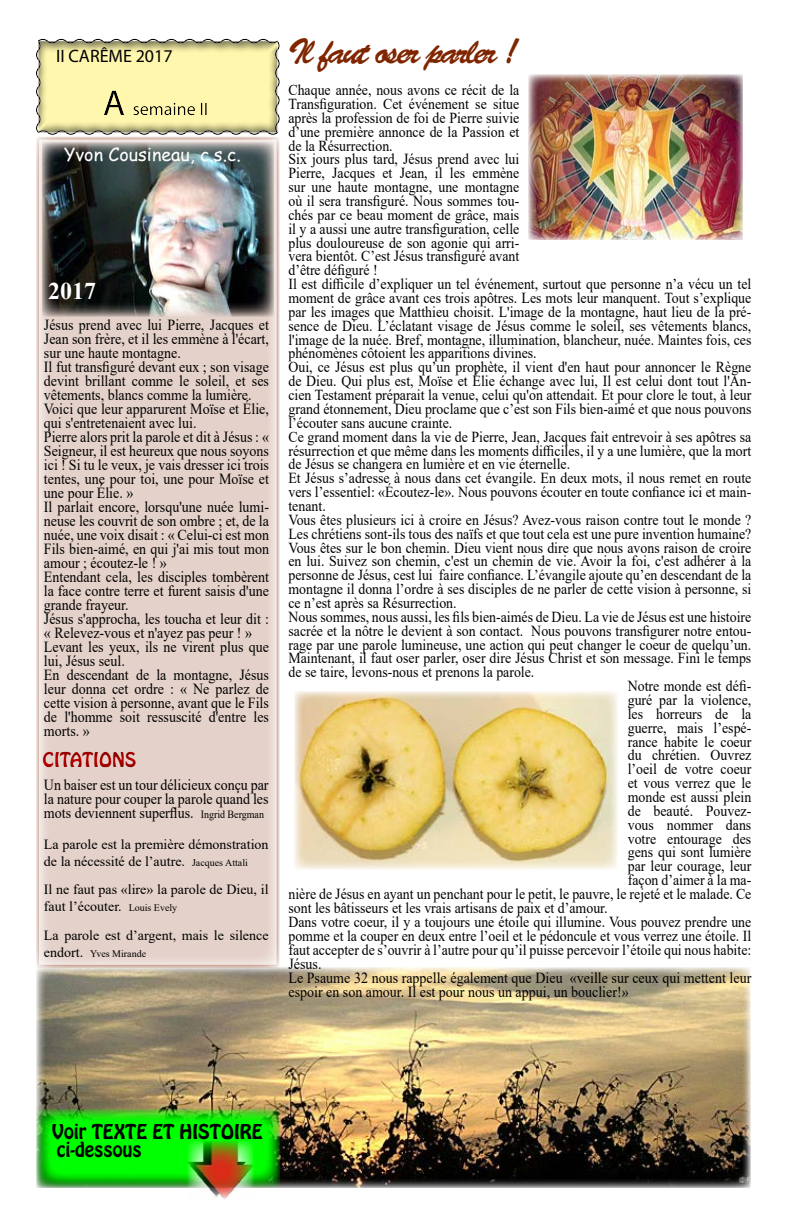
<style>
.page{position:relative;width:792px;height:1224px;background:#fff}
.page>*{position:absolute;margin:0;border:0;box-sizing:border-box;transform-origin:0 0}
.t1{font:36px "Brush Script Std";letter-spacing:-.075em;color:#7f2600}
.t2{font:700 24px "Times New Roman";color:#fff}
.t3{font:18px/18px "Hobo Std";color:#000}
.t4{font:18px "Comic Sans MS";color:#fff}
.t5{font:18px "Myriad Pro";color:#000}
.t6{font:18px "Hobo Std";color:#c00000}
.t7{font:15.4px/14px "Times New Roman";color:#000;scale:.91 1}
.t8{font:15.2px "Times New Roman";color:#000;scale:.91 1}
.t9{font:14px/16.8px "Times New Roman";color:#000}
.t10{font:10px "Times New Roman";color:#000}
.s1{font-size:11px}
.s2{font-size:10px}
.s3{font-size:14px}
</style>
<div class="page">
<img style="left:36px;top:968px;width:714px;height:220px">
<div style="left:36px;top:136px;width:244px;height:832px;background:#e4d1c9"></div>
<svg style="left:36px;top:39px;width:244px;height:96px;background:#e4dda1"></svg>
<div style="left:94px;top:78px;width:123px;height:49px;background:#000;opacity:.5"></div>
<svg style="left:36px;top:1109px;width:244px;height:79px;background:#13e40f"></svg>
<img style="left:188px;top:1142px;width:65px;height:57px">
<img style="left:42px;top:143px;width:232px;height:174px">
<div style="left:33px;top:744px;width:113px;height:35px;background:#000;opacity:.5"></div>
<img style="left:528px;top:75px;width:215px;height:165px">
<img style="left:294px;top:691px;width:324px;height:178px">
<p class="t5" style="left:56px;top:44px;width:118px">II CARÊME 2017</p>
<p class="t4" style="left:64px;top:141px;width:178px">Yvon Cousineau, c.s.c.</p>
<h2 class="t2" style="left:48px;top:273px;width:50px">2017</h2>
<p class="t7" style="left:44px;top:317px;width:249px">Jésus prend avec lui Pierre, Jacques et Jean son frère, et il les emmène à l'écart, sur une haute montagne.<br>Il fut transfiguré devant eux ; son visage devint brillant comme le soleil, et ses vêtements, blancs comme la lumière.<br>Voici que leur apparurent Moïse et Élie, qui s'entretenaient avec lui.<br>Pierre alors prit la parole et dit à Jésus : « Seigneur, il est heureux que nous soyons ici ! Si tu le veux, je vais dresser ici trois tentes, une pour toi, une pour Moïse et une pour Élie. »<br>Il parlait encore, lorsqu'une nuée lumi&shy;neuse les couvrit de son ombre ; et, de la nuée, une voix disait : « Celui-ci est mon Fils bien-aimé, en qui j'ai mis tout mon amour ; écoutez-le ! »<br>Entendant cela, les disciples tombèrent la face contre terre et furent saisis d'une grande frayeur.<br>Jésus s'approcha, les toucha et leur dit : « Relevez-vous et n'ayez pas peur ! » Levant les yeux, ils ne virent plus que lui, Jésus seul.<br>En descendant de la montagne, Jésus leur donna cet ordre : « Ne parlez de cette vision à personne, avant que le Fils de l'homme soit ressuscité d'entre les morts. »</p>
<p class="t6" style="left:42px;top:748px;width:96px">CITATIONS</p>
<p class="t7" style="left:44px;top:777px;width:248px;text-align:justify">Un baiser est un tour délicieux conçu par la nature pour couper la parole quand les mots deviennent superflus. <span class="s1">Ingrid Bergman</span></p>
<p class="t9" style="left:44px;top:835px;width:226px">La parole est la première démonstration de la nécessité de l’autre. <span class="s2">Jacques Attali</span></p>
<p class="t9" style="left:44px;top:881px;width:226px">Il ne faut pas «lire» la parole de Dieu, il faut l’écouter. <span class="s2">Louis Evely</span></p>
<p class="t9" style="left:44px;top:927px;width:226px">La parole est d’argent, mais le silence</p>
<p class="t10" style="left:44px;top:946px;width:104px"><span class="s3">endort.</span> Yves Mirande</p>
<h1 class="t1" style="left:288px;top:32px;width:232px">Il faut oser parler !</h1>
<p class="t8" style="left:288px;top:79px;width:255px">Chaque année, nous avons ce récit de la</p>
<p class="t8" style="left:288px;top:93px;width:255px">Transfiguration. Cet événement se situe</p>
<p class="t8" style="left:288px;top:107px;width:255px">après la profession de foi de Pierre suivie</p>
<p class="t8" style="left:288px;top:121px;width:255px">d’une première annonce de la Passion et</p>
<p class="t8" style="left:288px;top:135px;width:116px">de la Résurrection.</p>
<p class="t8" style="left:288px;top:149px;width:255px">Six jours plus tard, Jésus prend avec lui</p>
<p class="t8" style="left:288px;top:162px;width:255px">Pierre, Jacques et Jean, il les emmène</p>
<p class="t8" style="left:288px;top:176px;width:255px">sur une haute montagne, une montagne</p>
<p class="t8" style="left:288px;top:190px;width:255px">où il sera transfiguré. Nous sommes tou-</p>
<p class="t8" style="left:288px;top:204px;width:255px">chés par ce beau moment de grâce, mais</p>
<p class="t8" style="left:288px;top:218px;width:255px">il y a aussi une autre transfiguration, celle</p>
<p class="t8" style="left:288px;top:232px;width:255px">plus douloureuse de son agonie qui arri-</p>
<p class="t8" style="left:288px;top:246px;width:255px">vera bientôt. C’est Jésus transfiguré avant</p>
<p class="t8" style="left:288px;top:260px;width:100px">d’être défiguré !</p>
<p class="t8" style="left:288px;top:273px;width:510px">Il est difficile d’expliquer un tel événement, surtout que personne n’a vécu un tel</p>
<p class="t8" style="left:288px;top:287px;width:510px">moment de grâce avant ces trois apôtres. Les mots leur manquent. Tout s’explique</p>
<p class="t8" style="left:288px;top:301px;width:510px">par les images que Matthieu choisit. L'image de la montagne, haut lieu de la pré-</p>
<p class="t8" style="left:288px;top:315px;width:510px">sence de Dieu. L’éclatant visage de Jésus comme le soleil, ses vêtements blancs,</p>
<p class="t8" style="left:288px;top:329px;width:510px">l'image de la nuée. Bref, montagne, illumination, blancheur, nuée. Maintes fois, ces</p>
<p class="t8" style="left:288px;top:343px;width:274px">phénomènes côtoient les apparitions divines.</p>
<p class="t8" style="left:288px;top:357px;width:510px">Oui, ce Jésus est plus qu’un prophète, il vient d'en haut pour annoncer le Règne</p>
<p class="t8" style="left:288px;top:370px;width:510px">de Dieu. Qui plus est, Moïse et Élie échange avec lui, Il est celui dont tout l'An-</p>
<p class="t8" style="left:288px;top:384px;width:510px">cien Testament préparait la venue, celui qu'on attendait. Et pour clore le tout, à leur</p>
<p class="t8" style="left:288px;top:398px;width:510px">grand étonnement, Dieu proclame que c’est son Fils bien-aimé et que nous pouvons</p>
<p class="t8" style="left:288px;top:412px;width:182px">l’écouter sans aucune crainte.</p>
<p class="t8" style="left:288px;top:426px;width:510px">Ce grand moment dans la vie de Pierre, Jean, Jacques fait entrevoir à ses apôtres sa</p>
<p class="t8" style="left:288px;top:440px;width:510px">résurrection et que même dans les moments difficiles, il y a une lumière, que la mort</p>
<p class="t8" style="left:288px;top:454px;width:311px">de Jésus se changera en lumière et en vie éternelle.</p>
<p class="t8" style="left:288px;top:467px;width:510px">Et Jésus s’adresse à nous dans cet évangile. En deux mots, il nous remet en route</p>
<p class="t8" style="left:288px;top:481px;width:510px">vers l’essentiel: «Écoutez-le». Nous pouvons écouter en toute confiance ici et main-</p>
<p class="t8" style="left:288px;top:495px;width:43px">tenant.</p>
<p class="t8" style="left:288px;top:509px;width:510px">Vous êtes plusieurs ici à croire en Jésus? Avez-vous raison contre tout le monde ?</p>
<p class="t8" style="left:288px;top:523px;width:510px">Les chrétiens sont-ils tous des naïfs et que tout cela est une pure invention humaine?</p>
<p class="t8" style="left:288px;top:537px;width:510px">Vous êtes sur le bon chemin. Dieu vient nous dire que nous avons raison de croire</p>
<p class="t8" style="left:288px;top:551px;width:510px">en lui. Suivez son chemin, c'est un chemin de vie. Avoir la foi, c'est adhérer à la</p>
<p class="t8" style="left:288px;top:564px;width:510px">personne de Jésus, cest lui faire confiance. L’évangile ajoute qu’en descendant de la</p>
<p class="t8" style="left:288px;top:578px;width:510px">montagne il donna l’ordre à ses disciples de ne parler de cette vision à personne, si</p>
<p class="t8" style="left:288px;top:592px;width:186px">ce n’est après sa Résurrection.</p>
<p class="t8" style="left:288px;top:606px;width:510px">Nous sommes, nous aussi, les fils bien-aimés de Dieu. La vie de Jésus est une histoire</p>
<p class="t8" style="left:288px;top:620px;width:510px">sacrée et la nôtre le devient à son contact. Nous pouvons transfigurer notre entou-</p>
<p class="t8" style="left:288px;top:634px;width:510px">rage par une parole lumineuse, une action qui peut changer le coeur de quelqu’un.</p>
<p class="t8" style="left:288px;top:648px;width:510px">Maintenant, il faut oser parler, oser dire Jésus Christ et son message. Fini le temps</p>
<p class="t8" style="left:288px;top:661px;width:272px">de se taire, levons-nous et prenons la parole.</p>
<p class="t8" style="left:628px;top:675px;width:137px">Notre monde est défi-</p>
<p class="t8" style="left:628px;top:689px;width:137px">guré par la violence,</p>
<p class="t8" style="left:628px;top:703px;width:137px">les horreurs de la</p>
<p class="t8" style="left:628px;top:717px;width:137px">guerre, mais l’espé-</p>
<p class="t8" style="left:628px;top:731px;width:137px">rance habite le coeur</p>
<p class="t8" style="left:628px;top:745px;width:137px">du chrétien. Ouvrez</p>
<p class="t8" style="left:628px;top:759px;width:137px">l’oeil de votre coeur</p>
<p class="t8" style="left:628px;top:772px;width:137px">et vous verrez que le</p>
<p class="t8" style="left:628px;top:786px;width:137px">monde est aussi plein</p>
<p class="t8" style="left:628px;top:800px;width:137px">de beauté. Pouvez-</p>
<p class="t8" style="left:628px;top:814px;width:137px">vous nommer dans</p>
<p class="t8" style="left:628px;top:828px;width:137px">votre entourage des</p>
<p class="t8" style="left:628px;top:842px;width:137px">gens qui sont lumière</p>
<p class="t8" style="left:628px;top:856px;width:137px">par leur courage, leur</p>
<p class="t8" style="left:628px;top:869px;width:137px">façon d’aimer à la ma-</p>
<p class="t8" style="left:288px;top:883px;width:510px">nière de Jésus en ayant un penchant pour le petit, le pauvre, le rejeté et le malade. Ce</p>
<p class="t8" style="left:288px;top:897px;width:352px">sont les bâtisseurs et les vrais artisans de paix et d’amour.</p>
<p class="t8" style="left:288px;top:911px;width:510px">Dans votre coeur, il y a toujours une étoile qui illumine. Vous pouvez prendre une</p>
<p class="t8" style="left:288px;top:925px;width:510px">pomme et la couper en deux entre l’oeil et le pédoncule et vous verrez une étoile. Il</p>
<p class="t8" style="left:288px;top:939px;width:510px">faut accepter de s’ouvrir à l’autre pour qu’il puisse percevoir l’étoile qui nous habite:</p>
<p class="t7" style="left:288px;top:956px;width:510px">Jésus.<br>Le Psaume 32 nous rappelle également que Dieu «veille sur ceux qui mettent leur espoir en son amour. Il est pour nous un appui, un bouclier!»</p>
<p class="t3" style="left:52px;top:1123px;width:212px">Voir TEXTE ET HISTOIRE ci-dessous</p>
</div>
